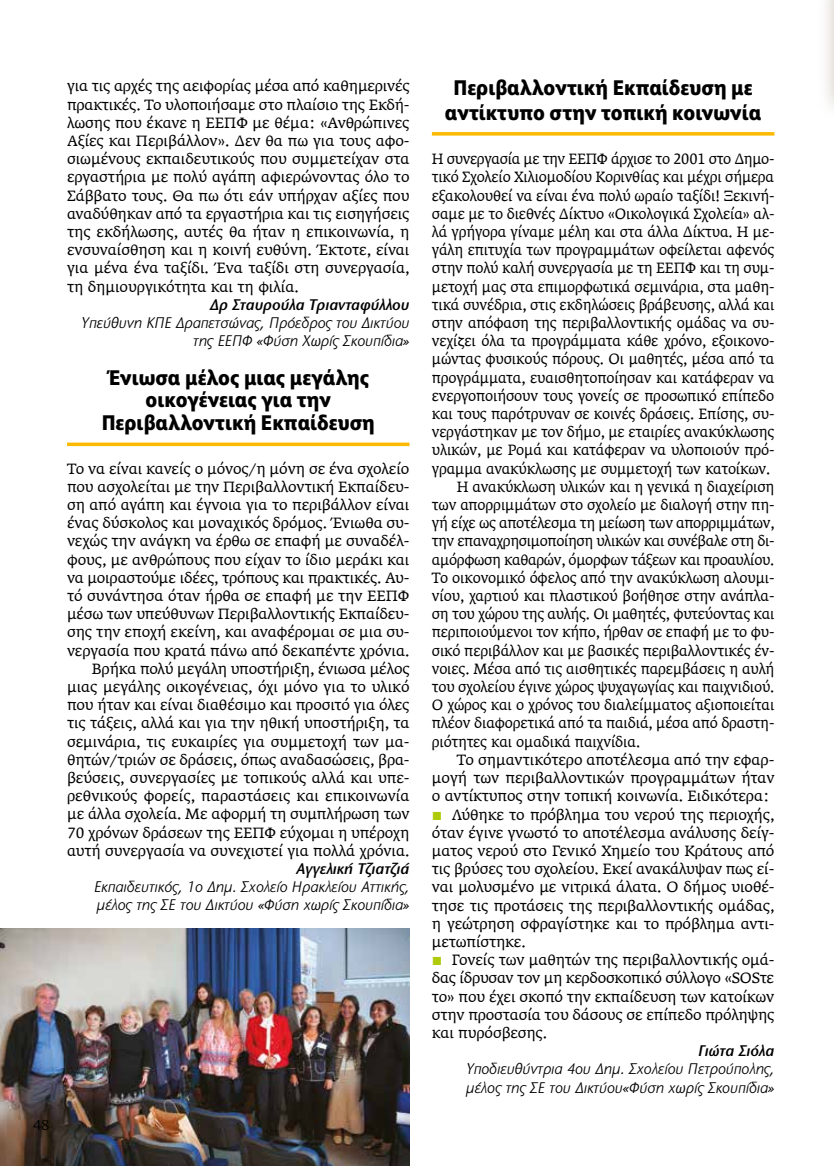
<style>
.page{position:relative;width:834px;height:1166px;background:#fff}
.page>*{position:absolute;margin:0;border:0;box-sizing:border-box;transform-origin:0 0}
.t1{font:800 21px/22.8px "Squad";color:#000;text-align:center}
.t2{font:italic 16.1px/18.2px "Stone Sans ITC Hel";letter-spacing:-.005em;color:#000}
.t3{font:italic 600 16.1px "Stone Sans ITC Hel";letter-spacing:-.005em;color:#000}
.t4{font:15.75px "Legacy Sans ITC Hel";color:#000}
.t5{font:14.7px/18.2px "Fedra Serif AGR Book TF";letter-spacing:-.01em;color:#000;text-align:justify}
.t6{font:14.7px "Fedra Serif AGR Book TF";letter-spacing:-.01em;color:#000;scale:.95 1}
.s1{font-family:"Fedra Sans Pro";font-size:11.38px;color:#afca0a}
</style>
<div class="page">
<div style="left:817px;top:0;width:16px;height:120px;background:#aea28c;opacity:.55"></div>
<hr style="left:833px;top:0;width:1px;height:96px;background:#528a2d">
<hr style="left:67px;top:443px;width:342px;height:3px;background:#fbba00">
<svg style="left:432px;top:132px;width:342px;height:4px"></svg>
<img style="left:0;top:929px;width:409px;height:237px">
<p class="t5" style="left:67px;top:78px;width:344px">για τις αρχές της αειφορίας μέσα από καθημερινές πρακτικές. Το υλοποιήσαμε στο πλαίσιο της Εκδή&shy;λωσης που έκανε η ΕΕΠΦ με θέμα: «Ανθρώπινες Αξίες και Περιβάλλον». Δεν θα πω για τους αφο&shy;σιωμένους εκπαιδευτικούς που συμμετείχαν στα εργαστήρια με πολύ αγάπη αφιερώνοντας όλο το Σάββατο τους. Θα πω ότι εάν υπήρχαν αξίες που αναδύθηκαν από τα εργαστήρια και τις εισηγήσεις της εκδήλωσης, αυτές θα ήταν η επικοινωνία, η ενσυναίσθηση και η κοινή ευθύνη. Έκτοτε, είναι για μένα ένα ταξίδι. Ένα ταξίδι στη συνεργασία, τη δημιουργικότητα και τη φιλία.</p>
<p class="t3" style="left:210px;top:295px;width:201px">Δρ Σταυρούλα Τριανταφύλλου</p>
<p class="t2" style="left:82px;top:314px;width:329px;text-align:right">Υπεύθυνη ΚΠΕ Δραπετσώνας, Πρόεδρος του Δικτύου της ΕΕΠΦ «Φύση Χωρίς Σκουπίδια»</p>
<h1 class="t1" style="left:102px;top:366px;width:274px">Ένιωσα μέλος μιας μεγάλης οικογένειας για την<br>Περιβαλλοντική Εκπαίδευση</h1>
<p class="t5" style="left:67px;top:460px;width:344px;text-align:right">Το να είναι κανείς ο μόνος/η μόνη σε ένα σχολείο που ασχολείται με την Περιβαλλοντική Εκπαίδευ&shy;ση από αγάπη και έγνοια για το περιβάλλον είναι ένας δύσκολος και μοναχικός δρόμος. Ένιωθα συ&shy;νεχώς την ανάγκη να έρθω σε επαφή με συναδέλ&shy;φους, με ανθρώπους που είχαν το ίδιο μεράκι και να μοιραστούμε ιδέες, τρόπους και πρακτικές. Αυ&shy;τό συνάντησα όταν ήρθα σε επαφή με την ΕΕΠΦ μέσω των υπεύθυνων Περιβαλλοντικής Εκπαίδευ&shy;σης την εποχή εκείνη, και αναφέρομαι σε μια συ&shy;νεργασία που κρατά πάνω από δεκαπέντε χρόνια.<br>Βρήκα πολύ μεγάλη υποστήριξη, ένιωσα μέλος μιας μεγάλης οικογένειας, όχι μόνο για το υλικό που ήταν και είναι διαθέσιμο και προσιτό για όλες τις τάξεις, αλλά και για την ηθική υποστήριξη, τα σεμινάρια, τις ευκαιρίες για συμμετοχή των μα&shy;θητών/τριών σε δράσεις, όπως αναδασώσεις, βρα&shy;βεύσεις, συνεργασίες με τοπικούς αλλά και υπε&shy;ρεθνικούς φορείς, παραστάσεις και επικοινωνία με άλλα σχολεία. Με αφορμή τη συμπλήρωση των 70 χρόνων δράσεων της ΕΕΠΦ εύχομαι η υπέροχη αυτή συνεργασία να συνεχιστεί για πολλά χρόνια.</p>
<p class="t3" style="left:296px;top:859px;width:114px">Αγγελική Τζιατζιά</p>
<p class="t2" style="left:94px;top:878px;width:317px">Εκπαιδευτικός, 1ο Δημ. Σχολείο Ηρακλείου Αττικής, μέλος της ΣΕ του Δικτύου «Φύση χωρίς Σκουπίδια»</p>
<p class="t4" style="left:33px;top:1116px;width:18px">48</p>
<h1 class="t1" style="left:445px;top:75px;width:318px;line-height:24.5px">Περιβαλλοντική Εκπαίδευση με αντίκτυπο στην τοπική κοινωνία</h1>
<p class="t6" style="left:432px;top:151px;width:362px">Η συνεργασία με την ΕΕΠΦ άρχισε το 2001 στο Δημο-</p>
<p class="t6" style="left:432px;top:169px;width:362px">τικό Σχολείο Χιλιομοδίου Κορινθίας και μέχρι σήμερα</p>
<p class="t6" style="left:432px;top:187px;width:362px">εξακολουθεί να είναι ένα πολύ ωραίο ταξίδι! Ξεκινή-</p>
<p class="t6" style="left:432px;top:206px;width:362px">σαμε με το διεθνές Δίκτυο «Οικολογικά Σχολεία» αλ-</p>
<p class="t6" style="left:432px;top:224px;width:362px">λά γρήγορα γίναμε μέλη και στα άλλα Δίκτυα. Η με-</p>
<p class="t6" style="left:432px;top:242px;width:362px">γάλη επιτυχία των προγραμμάτων οφείλεται αφενός</p>
<p class="t6" style="left:432px;top:260px;width:362px">στην πολύ καλή συνεργασία με τη ΕΕΠΦ και τη συμ-</p>
<p class="t6" style="left:432px;top:278px;width:362px">μετοχή μας στα επιμορφωτικά σεμινάρια, στα μαθη-</p>
<p class="t6" style="left:432px;top:297px;width:362px">τικά συνέδρια, στις εκδηλώσεις βράβευσης, αλλά και</p>
<p class="t6" style="left:432px;top:315px;width:362px">στην απόφαση της περιβαλλοντικής ομάδας να συ-</p>
<p class="t6" style="left:432px;top:333px;width:362px">νεχίζει όλα τα προγράμματα κάθε χρόνο, εξοικονο-</p>
<p class="t6" style="left:432px;top:351px;width:362px">μώντας φυσικούς πόρους. Οι μαθητές, μέσα από τα</p>
<p class="t6" style="left:432px;top:369px;width:362px">προγράμματα, ευαισθητοποίησαν και κατάφεραν να</p>
<p class="t6" style="left:432px;top:388px;width:362px">ενεργοποιήσουν τους γονείς σε προσωπικό επίπεδο</p>
<p class="t6" style="left:432px;top:406px;width:362px">και τους παρότρυναν σε κοινές δράσεις. Επίσης, συ-</p>
<p class="t6" style="left:432px;top:424px;width:362px">νεργάστηκαν με τον δήμο, με εταιρίες ανακύκλωσης</p>
<p class="t6" style="left:432px;top:442px;width:362px">υλικών, με Ρομά και κατάφεραν να υλοποιούν πρό-</p>
<p class="t6" style="left:432px;top:460px;width:358px">γραμμα ανακύκλωσης με συμμετοχή των κατοίκων.</p>
<p class="t6" style="left:456px;top:479px;width:336px">Η ανακύκλωση υλικών και η γενικά η διαχείριση</p>
<p class="t6" style="left:432px;top:497px;width:362px">των απορριμμάτων στο σχολείο με διαλογή στην πη-</p>
<p class="t6" style="left:432px;top:515px;width:362px">γή είχε ως αποτέλεσμα τη μείωση των απορριμμάτων,</p>
<p class="t6" style="left:432px;top:533px;width:362px">την επαναχρησιμοποίηση υλικών και συνέβαλε στη δι-</p>
<p class="t6" style="left:432px;top:551px;width:362px">αμόρφωση καθαρών, όμορφων τάξεων και προαυλίου.</p>
<p class="t6" style="left:432px;top:570px;width:362px">Το οικονομικό όφελος από την ανακύκλωση αλουμι-</p>
<p class="t6" style="left:432px;top:588px;width:362px">νίου, χαρτιού και πλαστικού βοήθησε στην ανάπλα-</p>
<p class="t6" style="left:432px;top:606px;width:362px">ση του χώρου της αυλής. Οι μαθητές, φυτεύοντας και</p>
<p class="t6" style="left:432px;top:624px;width:362px">περιποιούμενοι τον κήπο, ήρθαν σε επαφή με το φυ-</p>
<p class="t6" style="left:432px;top:642px;width:362px">σικό περιβάλλον και με βασικές περιβαλλοντικές έν-</p>
<p class="t6" style="left:432px;top:661px;width:362px">νοιες. Μέσα από τις αισθητικές παρεμβάσεις η αυλή</p>
<p class="t6" style="left:432px;top:679px;width:362px">του σχολείου έγινε χώρος ψυχαγωγίας και παιχνιδιού.</p>
<p class="t6" style="left:432px;top:697px;width:362px">Ο χώρος και ο χρόνος του διαλείμματος αξιοποιείται</p>
<p class="t6" style="left:432px;top:715px;width:362px">πλέον διαφορετικά από τα παιδιά, μέσα από δραστη-</p>
<p class="t6" style="left:432px;top:733px;width:221px">ριότητες και ομαδικά παιχνίδια.</p>
<p class="t5" style="left:456px;top:751px;width:319px">Το σημαντικότερο αποτέλεσμα από την εφαρ-</p>
<p class="t5" style="left:432px;top:769px;width:344px">μογή των περιβαλλοντικών προγραμμάτων ήταν</p>
<p class="t5" style="left:432px;top:788px;width:339px">ο αντίκτυπος στην τοπική κοινωνία. Ειδικότερα:</p>
<p class="t5" style="left:432px;top:806px;width:344px"><span class="s1">■</span> Λύθηκε το πρόβλημα του νερού της περιοχής, όταν έγινε γνωστό το αποτέλεσμα ανάλυσης δείγ&shy;ματος νερού στο Γενικό Χημείο του Κράτους από τις βρύσες του σχολείου. Εκεί ανακάλυψαν πως εί&shy;ναι μολυσμένο με νιτρικά άλατα. Ο δήμος υιοθέ&shy;τησε τις προτάσεις της περιβαλλοντικής ομάδας, η γεώτρηση σφραγίστηκε και το πρόβλημα αντι&shy;μετωπίστηκε.</p>
<p class="t5" style="left:432px;top:951px;width:344px"><span class="s1">■</span> Γονείς των μαθητών της περιβαλλοντικής ομά&shy;δας ίδρυσαν τον μη κερδοσκοπικό σύλλογο «SOSτε το» που έχει σκοπό την εκπαίδευση των κατοίκων στην προστασία του δάσους σε επίπεδο πρόληψης και πυρόσβεσης.</p>
<p class="t3" style="left:698px;top:1041px;width:78px">Γιώτα Σιόλα</p>
<p class="t2" style="left:466px;top:1060px;width:309px">Υποδιευθύντρια 4ου Δημ. Σχολείου Πετρούπολης, μέλος της ΣΕ του Δικτύου«Φύση χωρίς Σκουπίδια»</p>
</div>
